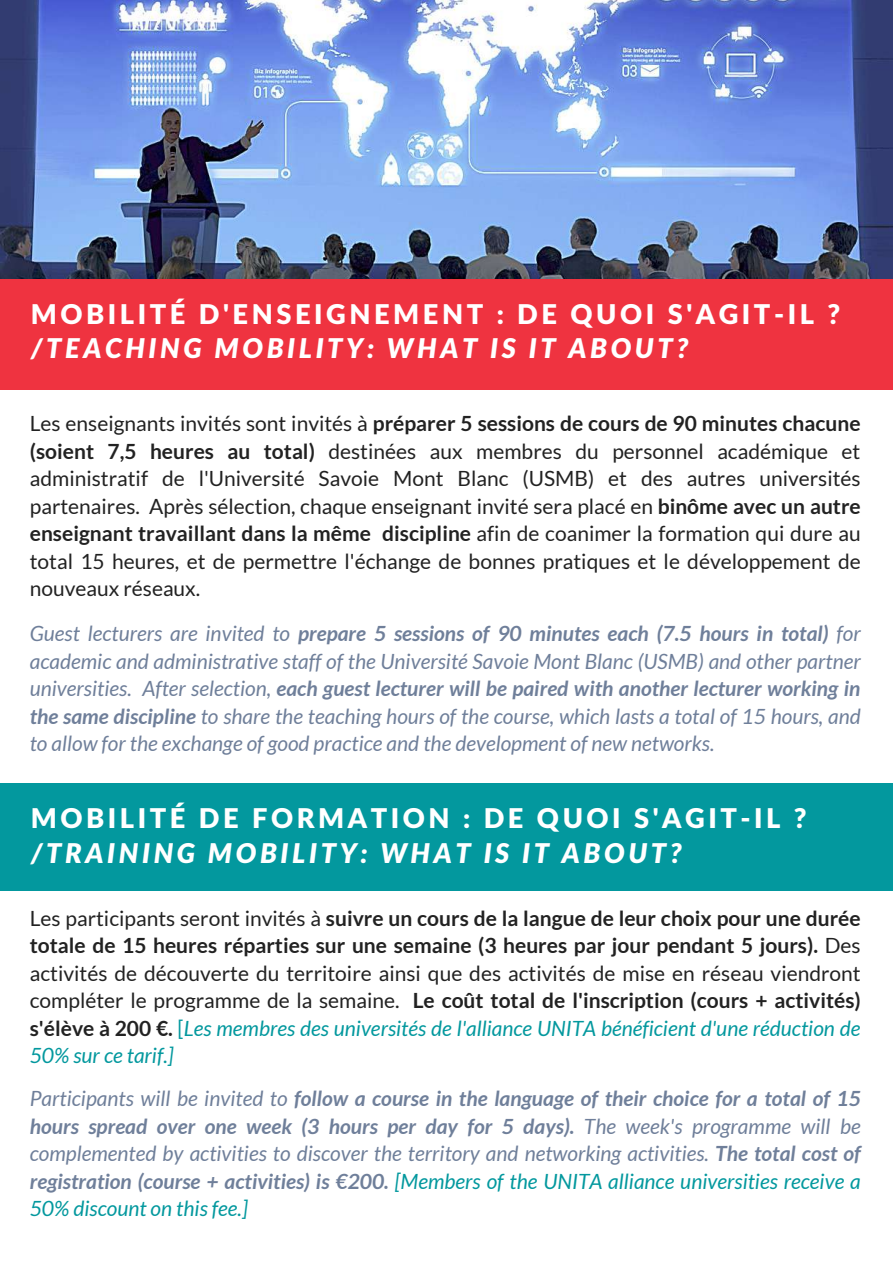
<style>
.page{position:relative;width:893px;height:1264px;background:#fff}
.page>*{position:absolute;margin:0;border:0;box-sizing:border-box;transform-origin:0 0}
.t1{font:900 27.15px "Lato Latin";letter-spacing:.13em;color:#fff}
.t2{font:italic 900 27.15px "Lato";letter-spacing:.13em;color:#fff}
.t3{font:21px/27.5px "Lato";color:#222;text-align:justify}
.t4{font:700 21px/27.5px "Lato";color:#222;text-align:justify}
.t5{font:italic 21px/27.5px "Lato";color:#6f7f9a;text-align:justify}
.t6{font:italic 700 21px/27.5px "Lato";color:#6f7f9a;text-align:justify}
.s1{font-weight:700}
.s2{font-weight:400}
.s3{font-weight:400;color:#03989e}
.s4{font-weight:400;font-style:italic;color:#03989e}
</style>
<div class="page">
<img style="left:0;top:0;width:892px;height:279px">
<div style="left:0;top:279px;width:892px;height:110px;background:#ef3340"></div>
<div style="left:0;top:784px;width:892px;height:106px;background:#03989e"></div>
<p class="t1" style="left:31px;top:302px;width:811px">MOBILITÉ D'ENSEIGNEMENT : DE QUOI S'AGIT-IL ?</p>
<p class="t2" style="left:31px;top:336px;width:659px">/TEACHING MOBILITY: WHAT IS IT ABOUT?</p>
<p class="t3" style="left:30px;top:409px;width:832px">Les enseignants invités sont invités à <span class="s1">préparer 5 sessions de cours de 90 minutes chacune (soient 7,5 heures au total)</span> destinées aux membres du personnel académique et administratif de l'Université Savoie Mont Blanc (USMB) et des autres universités partenaires. Après sélection, chaque enseignant invité sera placé en <span class="s1">binôme avec un autre enseignant travaillant dans la même discipline</span> afin de coanimer la formation qui dure au total 15 heures, et de permettre l'échange de bonnes pratiques et le développement de nouveaux réseaux.</p>
<p class="t5" style="left:30px;top:619px;width:832px">Guest lecturers are invited to <span class="s1">prepare 5 sessions of 90 minutes each (7.5 hours in total)</span> for academic and administrative staff of the Université Savoie Mont Blanc (USMB) and other partner universities. After selection, <span class="s1">each guest lecturer will be paired with another lecturer working in the same discipline</span> to share the teaching hours of the course, which lasts a total of 15 hours, and to allow for the exchange of good practice and the development of new networks.</p>
<p class="t1" style="left:31px;top:806px;width:777px">MOBILITÉ DE FORMATION : DE QUOI S'AGIT-IL ?</p>
<p class="t2" style="left:31px;top:841px;width:652px">/TRAINING MOBILITY: WHAT IS IT ABOUT?</p>
<p class="t4" style="left:30px;top:903px;width:832px"><span class="s2">Les participants seront invités à</span> suivre un cours de la langue de leur choix pour une durée totale de 15 heures réparties sur une semaine (3 heures par jour pendant 5 jours). <span class="s2">Des activités de découverte du territoire ainsi que des activités de mise en réseau viendront compléter le programme de la semaine.</span> Le coût total de l'inscription (cours + activités) s'élève à 200 €. <span class="s3">[</span><span class="s4">Les membres des universités de l'alliance UNITA bénéficient d'une réduction de 50% sur ce tarif.]</span></p>
<p class="t6" style="left:30px;top:1084px;width:832px"><span class="s2">Participants will be invited to</span> follow a course in the language of their choice for a total of 15 hours spread over one week (3 hours per day for 5 days). <span class="s2">The week's programme will be complemented by activities to discover the territory and networking activities.</span> The total cost of registration (course + activities) is €200. <span class="s3">[Members of the UNITA alliance universities receive a 50% discount on this fee.]</span></p>
</div>
